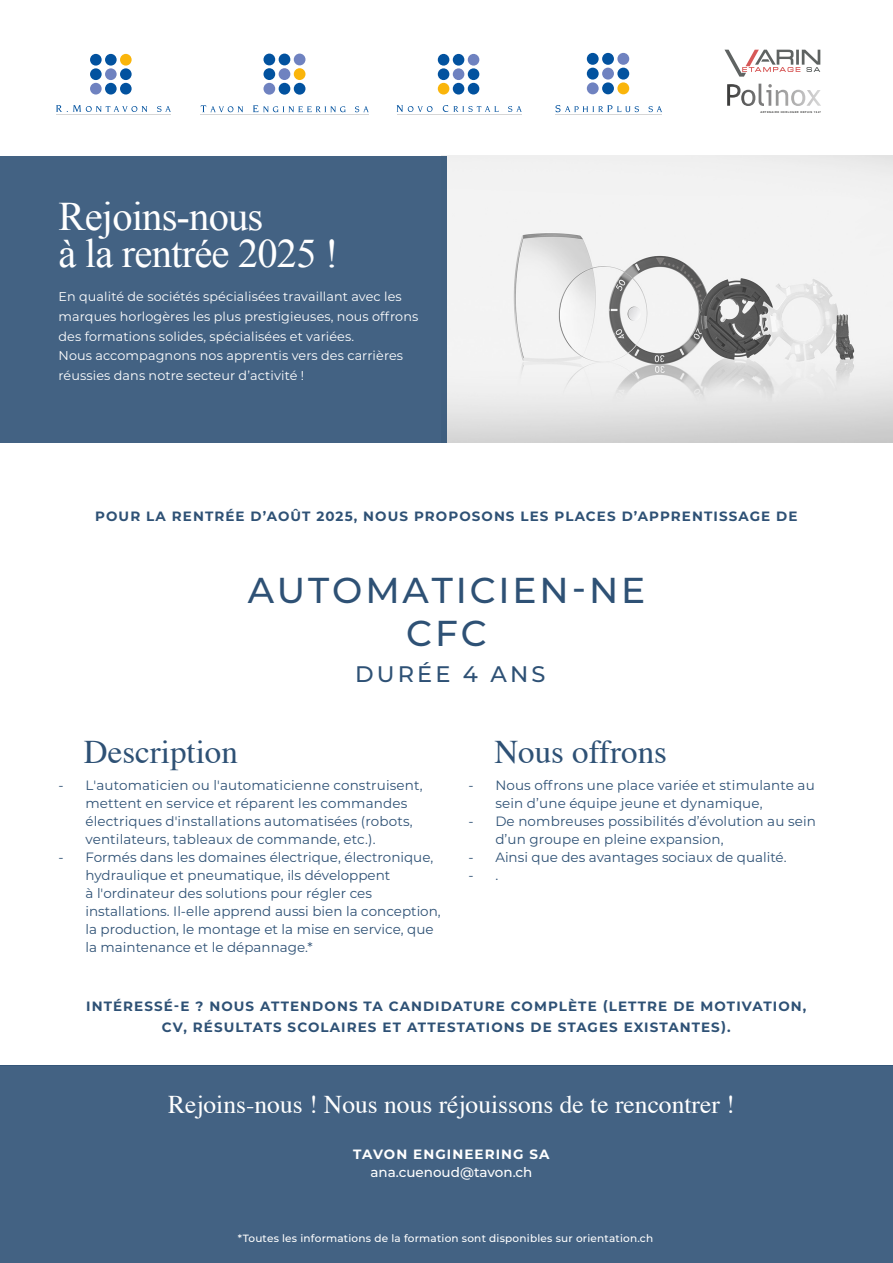
<style>
.page{position:relative;width:893px;height:1263px;background:#fff}
.page>*{position:absolute;margin:0;border:0;box-sizing:border-box;transform-origin:0 0}
.t1{font:40.5px/36.6px "Times New Roman";letter-spacing:-.02em;color:#fff}
.t2{font:500 36px/43.2px "Montserrat";letter-spacing:.08em;color:#2e5175;text-align:center}
.t3{font:33px "Times";color:#2e5175}
.t4{font:25.5px "Times";color:#fff}
.t5{font:500 22.5px "Montserrat";letter-spacing:.14em;color:#2e5175}
.t6{font:13.5px/18px "Montserrat";color:#2e5175}
.t7{font:700 13.5px/21.6px "Montserrat";letter-spacing:.08em;color:#2e5175;text-align:center}
.t8{font:500 13.5px "Montserrat";color:#fff}
.t9{font:700 13.5px "Montserrat";letter-spacing:.08em;color:#fff}
.t10{font:12.75px/19.8px "Montserrat";letter-spacing:.01em;color:#fff}
.t11{font:500 10.5px "Montserrat";letter-spacing:.02em;color:#fff}
.t12{font:700 2.55px "Arial";letter-spacing:.17em;color:#3c3c3b}
</style>
<div class="page">
<div style="left:0;top:1065px;width:893px;height:198px;background:#436283"></div>
<img style="left:446px;top:156px;width:447px;height:287px">
<div style="left:0;top:156px;width:446px;height:287px;background:#436283"></div>
<div style="left:468px;top:83px;width:11px;height:12px;background:#02529f;border-radius:50%"></div>
<div style="left:468px;top:68px;width:11px;height:12px;background:#02529f;border-radius:50%"></div>
<div style="left:468px;top:54px;width:11px;height:12px;background:#6f82c0;border-radius:50%"></div>
<div style="left:453px;top:83px;width:11px;height:12px;background:#02529f;border-radius:50%"></div>
<div style="left:453px;top:54px;width:11px;height:12px;background:#02529f;border-radius:50%"></div>
<div style="left:438px;top:83px;width:11px;height:12px;background:#fab50b;border-radius:50%"></div>
<div style="left:438px;top:68px;width:11px;height:12px;background:#02529f;border-radius:50%"></div>
<div style="left:438px;top:54px;width:11px;height:12px;background:#02529f;border-radius:50%"></div>
<div style="left:453px;top:68px;width:11px;height:12px;background:#6f82c0;border-radius:50%"></div>
<svg style="left:397px;top:105px;width:36px;height:7px"></svg>
<svg style="left:443px;top:105px;width:56px;height:7px"></svg>
<svg style="left:508px;top:106px;width:14px;height:6px"></svg>
<hr style="left:397px;top:114px;width:124px;height:1px;background:#d6d6d6">
<div style="left:120px;top:83px;width:12px;height:12px;background:#02529f;border-radius:50%"></div>
<div style="left:120px;top:68px;width:12px;height:12px;background:#02529f;border-radius:50%"></div>
<div style="left:120px;top:54px;width:12px;height:12px;background:#fab50b;border-radius:50%"></div>
<div style="left:105px;top:83px;width:12px;height:12px;background:#02529f;border-radius:50%"></div>
<div style="left:105px;top:54px;width:12px;height:12px;background:#02529f;border-radius:50%"></div>
<div style="left:90px;top:83px;width:12px;height:12px;background:#6f82c0;border-radius:50%"></div>
<div style="left:90px;top:68px;width:12px;height:12px;background:#02529f;border-radius:50%"></div>
<div style="left:90px;top:54px;width:12px;height:12px;background:#02529f;border-radius:50%"></div>
<div style="left:105px;top:68px;width:12px;height:12px;background:#6f82c0;border-radius:50%"></div>
<svg style="left:56px;top:105px;width:91px;height:7px"></svg>
<svg style="left:157px;top:106px;width:14px;height:6px"></svg>
<hr style="left:56px;top:114px;width:115px;height:1px;background:#d6d6d6">
<div style="left:294px;top:83px;width:11px;height:12px;background:#02529f;border-radius:50%"></div>
<div style="left:294px;top:68px;width:11px;height:12px;background:#fab50b;border-radius:50%"></div>
<div style="left:294px;top:54px;width:11px;height:11px;background:#6f82c0;border-radius:50%"></div>
<div style="left:279px;top:83px;width:11px;height:12px;background:#02529f;border-radius:50%"></div>
<div style="left:279px;top:54px;width:11px;height:11px;background:#02529f;border-radius:50%"></div>
<div style="left:263px;top:83px;width:12px;height:12px;background:#6f82c0;border-radius:50%"></div>
<div style="left:263px;top:68px;width:12px;height:12px;background:#02529f;border-radius:50%"></div>
<div style="left:263px;top:54px;width:12px;height:11px;background:#02529f;border-radius:50%"></div>
<div style="left:279px;top:68px;width:11px;height:12px;background:#6f82c0;border-radius:50%"></div>
<svg style="left:201px;top:105px;width:42px;height:7px"></svg>
<svg style="left:253px;top:105px;width:93px;height:7px"></svg>
<svg style="left:355px;top:106px;width:14px;height:6px"></svg>
<hr style="left:200px;top:114px;width:169px;height:1px;background:#d6d6d6">
<svg style="left:724px;top:50px;width:96px;height:27px"></svg>
<img style="left:727px;top:84px;width:94px;height:22px">
<div style="left:617px;top:82px;width:12px;height:12px;background:#fab50b;border-radius:50%"></div>
<div style="left:617px;top:68px;width:12px;height:12px;background:#02529f;border-radius:50%"></div>
<div style="left:617px;top:53px;width:12px;height:12px;background:#6f82c0;border-radius:50%"></div>
<div style="left:602px;top:82px;width:12px;height:12px;background:#02529f;border-radius:50%"></div>
<div style="left:602px;top:53px;width:12px;height:12px;background:#02529f;border-radius:50%"></div>
<div style="left:587px;top:82px;width:12px;height:12px;background:#6f82c0;border-radius:50%"></div>
<div style="left:587px;top:68px;width:12px;height:12px;background:#02529f;border-radius:50%"></div>
<div style="left:587px;top:53px;width:12px;height:12px;background:#02529f;border-radius:50%"></div>
<div style="left:602px;top:68px;width:12px;height:12px;background:#6f82c0;border-radius:50%"></div>
<hr style="left:556px;top:114px;width:106px;height:1px;background:#d6d6d6">
<svg style="left:555px;top:105px;width:84px;height:7px"></svg>
<svg style="left:649px;top:106px;width:13px;height:6px"></svg>
<h1 class="t1" style="left:58px;top:198px;width:282px">Rejoins-nous<br>à la rentrée 2025 !</h1>
<p class="t10" style="left:58px;top:286px;width:361px">En qualité de sociétés spécialisées travaillant avec les marques horlogères les plus prestigieuses, nous offrons des formations solides, spécialisées et variées.<br>Nous accompagnons nos apprentis vers des carrières réussies dans notre secteur d’activité !</p>
<p class="t12" style="left:760px;top:110px;width:62px">ARTENAIRE HORLOGER DEPUIS 1947</p>
<p class="t7" style="left:95px;top:504px;width:704px">POUR LA RENTRÉE D’AOÛT 2025, NOUS PROPOSONS LES PLACES D’APPRENTISSAGE DE</p>
<h2 class="t2" style="left:248px;top:567px;width:399px">AUTOMATICIEN-NE<br>CFC</h2>
<h3 class="t5" style="left:355px;top:659px;width:192px">DURÉE 4 ANS</h3>
<h3 class="t3" style="left:84px;top:721px;width:155px">Description</h3>
<h3 class="t3" style="left:494px;top:721px;width:174px">Nous offrons</h3>
<p class="t6" style="left:85px;top:776px;width:339px;text-indent:-27px">- L'automaticien ou l'automaticienne construisent, mettent en service et réparent les commandes électriques d'installations automatisées (robots, ventilateurs, tableaux de commande, etc.).</p>
<p class="t6" style="left:85px;top:848px;width:357px;text-indent:-27px">- Formés dans les domaines électrique, électronique, hydraulique et pneumatique, ils développent<br>à l'ordinateur des solutions pour régler ces installations. Il-elle apprend aussi bien la conception, la production, le montage et la mise en service, que la maintenance et le dépannage.*</p>
<p class="t6" style="left:495px;top:776px;width:321px;text-indent:-27px">- Nous offrons une place variée et stimulante au sein d’une équipe jeune et dynamique,</p>
<p class="t6" style="left:495px;top:812px;width:322px;text-indent:-27px">- De nombreuses possibilités d’évolution au sein d’un groupe en pleine expansion,</p>
<p class="t6" style="left:468px;top:848px;width:320px">- Ainsi que des avantages sociaux de qualité.</p>
<p class="t6" style="left:468px;top:866px;width:31px">- .</p>
<p class="t7" style="left:86px;top:994px;width:722px">INTÉRESSÉ-E ? NOUS ATTENDONS TA CANDIDATURE COMPLÈTE (LETTRE DE MOTIVATION,<br>CV, RÉSULTATS SCOLAIRES ET ATTESTATIONS DE STAGES EXISTANTES).</p>
<h3 class="t4" style="left:168px;top:1080px;width:568px">Rejoins-nous ! Nous nous réjouissons de te rencontrer !</h3>
<p class="t9" style="left:353px;top:1144px;width:198px">TAVON ENGINEERING SA</p>
<p class="t8" style="left:370px;top:1162px;width:163px">ana.cuenoud@tavon.ch</p>
<p class="t11" style="left:238px;top:1231px;width:417px">*Toutes les informations de la formation sont disponibles sur orientation.ch</p>
</div>
